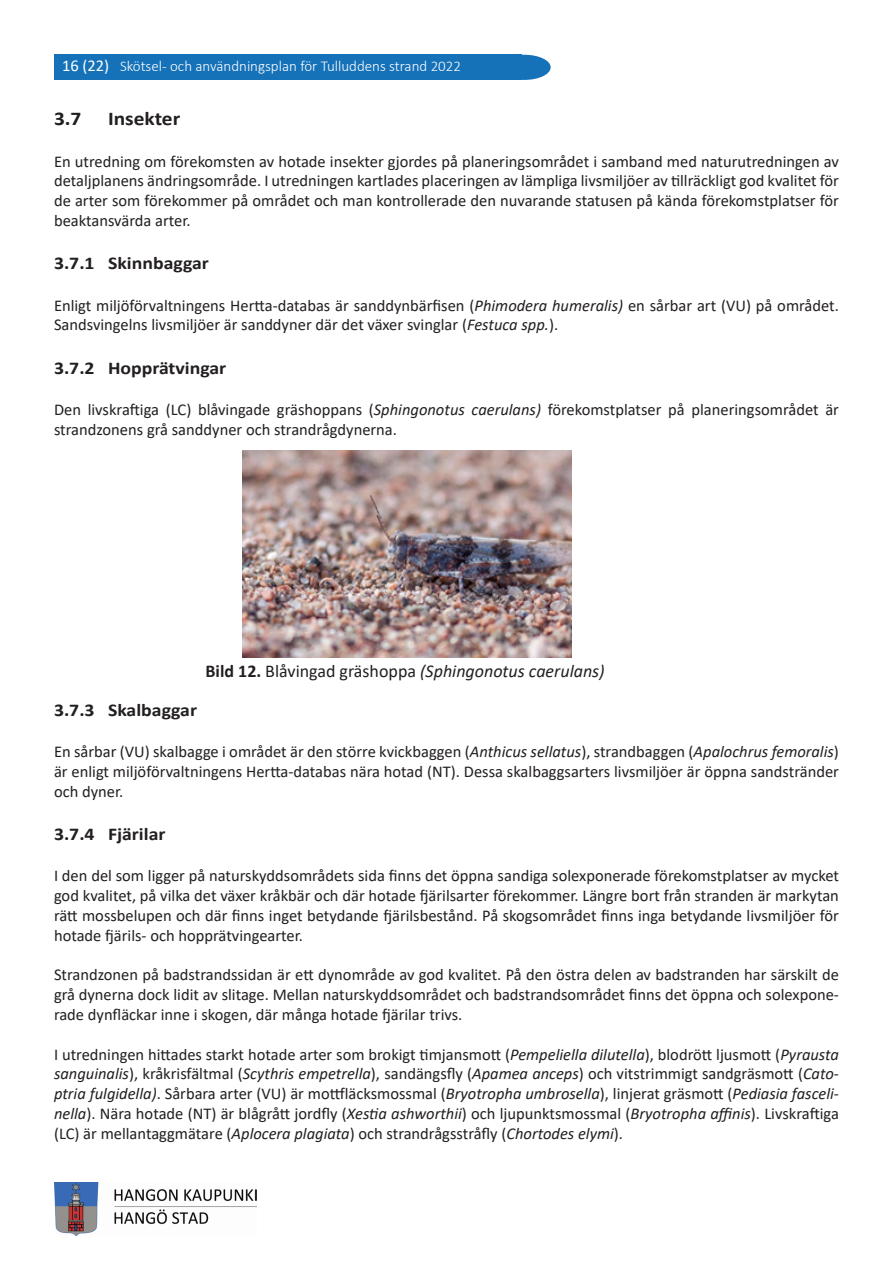
<style>
.page{position:relative;width:893px;height:1263px;background:#fff}
.page>*{position:absolute;margin:0;border:0;box-sizing:border-box;transform-origin:0 0}
.Otsikko1{font:700 19.5px "Calibri";color:#231f20;scale:1.1 1}
.Otsikko2{font:700 18px "Calibri";color:#231f20;scale:1.1 1}
.t1{font:italic 18px "Calibri";color:#231f20}
.teksti{font:16.5px/19.8px "Calibri";color:#231f20;text-align:justify}
.t2{font:300 15px "Calibri";color:#fff}
.s1{font-weight:400;font-size:16.5px}
.s2{font-style:italic}
.s3{font-weight:700;font-style:normal}
.s4{font-style:normal}
</style>
<div class="page">
<div style="left:54px;top:55px;width:468px;height:25px;background:#1572b9"></div>
<div style="left:498px;top:55px;width:53px;height:25px;background:#1572b9;border-radius:50%"></div>
<img style="left:54px;top:1183px;width:203px;height:52px">
<img style="left:242px;top:451px;width:329px;height:206px">
<p class="t2" style="left:62px;top:57px;width:401px"><span class="s1">16 (22)</span> Skötsel- och användningsplan för Tulluddens strand 2022</p>
<p class="Otsikko1" style="left:54px;top:105px;width:26px">3.7</p>
<p class="Otsikko1" style="left:108px;top:105px;width:67px">Insekter</p>
<p class="teksti" style="left:54px;top:151px;width:786px">En utredning om förekomsten av hotade insekter gjordes på planeringsområdet i samband med naturutredningen av detaljplanens ändringsområde. I utredningen kartlades placeringen av lämpliga livsmiljöer av tillräckligt god kvalitet för de arter som förekommer på området och man kontrollerade den nuvarande statusen på kända förekomstplatser för beaktansvärda arter.</p>
<p class="Otsikko2" style="left:54px;top:250px;width:142px">3.7.1 Skinnbaggar</p>
<p class="teksti" style="left:54px;top:295px;width:786px">Enligt miljöförvaltningens Hertta-databas är sanddynbärfisen (<span class="s2">Phimodera humeralis)</span> en sårbar art (VU) på området.<br>Sandsvingelns livsmiljöer är sanddyner där det växer svinglar (<span class="s2">Festuca spp.</span>).</p>
<p class="Otsikko2" style="left:54px;top:355px;width:158px">3.7.2 Hopprätvingar</p>
<p class="teksti" style="left:54px;top:399px;width:786px">Den livskraftiga (LC) blåvingade gräshoppans (<span class="s2">Sphingonotus caerulans)</span> förekomstplatser på planeringsområdet är strandzonens grå sanddyner och strandrågdynerna.</p>
<p class="t1" style="left:206px;top:658px;width:401px"><span class="s3">Bild 12.</span> <span class="s4">Blåvingad gräshoppa</span> (Sphingonotus caerulans)</p>
<p class="Otsikko2" style="left:54px;top:697px;width:132px">3.7.3 Skalbaggar</p>
<p class="teksti" style="left:54px;top:741px;width:786px">En sårbar (VU) skalbagge i området är den större kvickbaggen (<span class="s2">Anthicus sellatus</span>), strandbaggen (<span class="s2">Apalochrus femoralis</span>) är enligt miljöförvaltningens Hertta-databas nära hotad (NT). Dessa skalbaggsarters livsmiljöer är öppna sandstränder och dyner.</p>
<p class="Otsikko2" style="left:54px;top:821px;width:103px">3.7.4 Fjärilar</p>
<p class="teksti" style="left:54px;top:865px;width:786px">I den del som ligger på naturskyddsområdets sida finns det öppna sandiga solexponerade förekomstplatser av mycket god kvalitet, på vilka det växer kråkbär och där hotade fjärilsarter förekommer. Längre bort från stranden är markytan rätt mossbelupen och där finns inget betydande fjärilsbestånd. På skogsområdet finns inga betydande livsmiljöer för hotade fjärils- och hopprätvingearter.</p>
<p class="teksti" style="left:54px;top:964px;width:786px">Strandzonen på badstrandssidan är ett dynområde av god kvalitet. På den östra delen av badstranden har särskilt de grå dynerna dock lidit av slitage. Mellan naturskyddsområdet och badstrandsområdet finns det öppna och solexpone&shy;rade dynfläckar inne i skogen, där många hotade fjärilar trivs.</p>
<p class="teksti" style="left:54px;top:1044px;width:786px">I utredningen hittades starkt hotade arter som brokigt timjansmott (<span class="s2">Pempeliella dilutella</span>), blodrött ljusmott (<span class="s2">Pyrausta sanguinalis</span>), kråkrisfältmal (<span class="s2">Scythris empetrella</span>), sandängsfly (<span class="s2">Apamea anceps</span>) och vitstrimmigt sandgräsmott (<span class="s2">Cato&shy;ptria fulgidella)</span>. Sårbara arter (VU) är mottfläcksmossmal (<span class="s2">Bryotropha umbrosella</span>), linjerat gräsmott (<span class="s2">Pediasia fasceli&shy;nella</span>). Nära hotade (NT) är blågrått jordfly (<span class="s2">Xestia ashworthii</span>) och ljupunktsmossmal (<span class="s2">Bryotropha affinis</span>). Livskraftiga (LC) är mellantaggmätare (<span class="s2">Aplocera plagiata</span>) och strandrågsstråfly (<span class="s2">Chortodes elymi</span>).</p>
</div>
